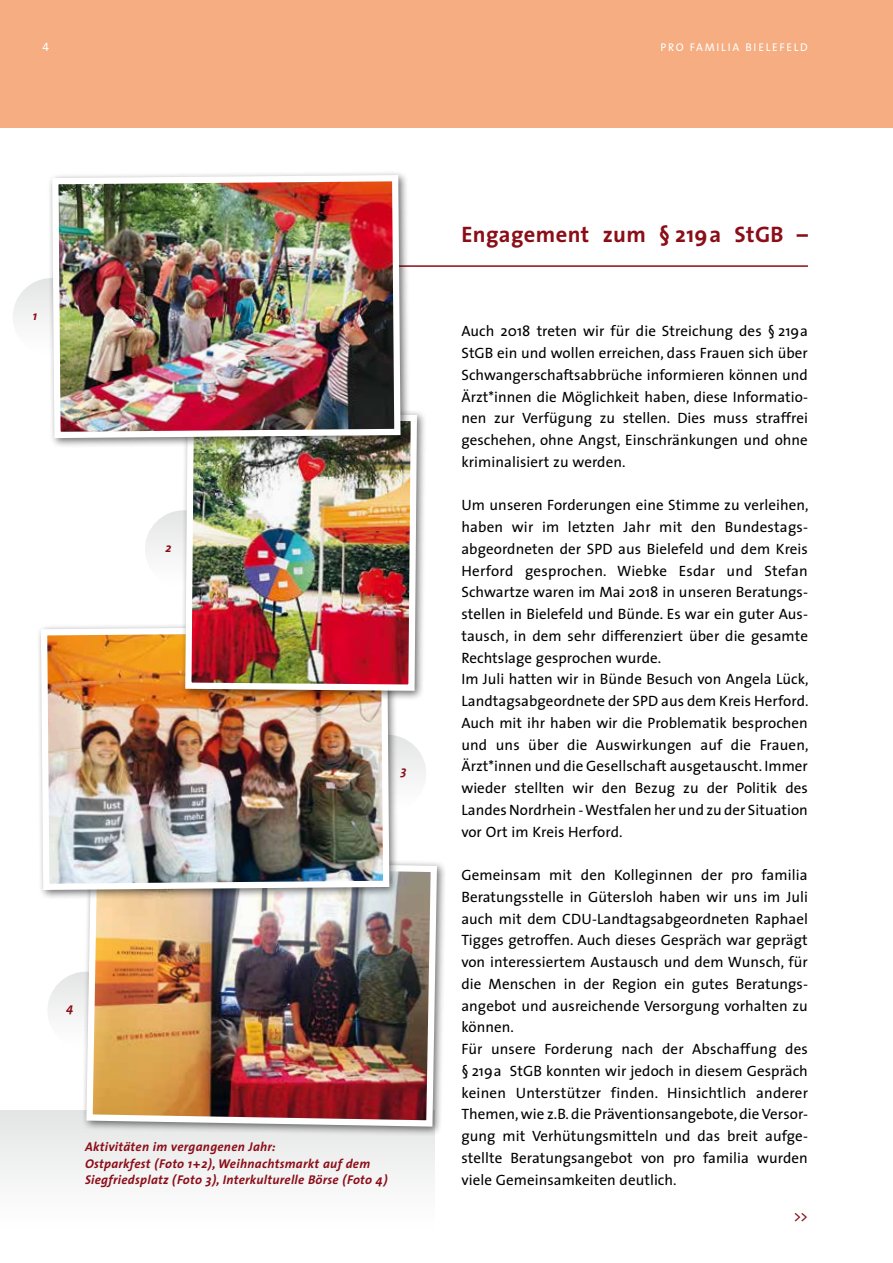
<style>
.page{position:relative;width:893px;height:1263px;background:#fff}
.page>*{position:absolute;margin:0;border:0;box-sizing:border-box;transform-origin:0 0}
.t1{font:700 22.5px "The Sans";letter-spacing:.02em;color:#8b0d17}
.t2{font:15px/21.8px "The Sans";letter-spacing:.005em;color:#000}
.t3{font:15px "The Sans";color:#8b0d17}
.t4{font:italic 700 12.75px/16.5px "The Sans";letter-spacing:.02em;color:#8b0d17}
.t5{font:12px "The Sans Caps";color:#fff}
.t6{font:11.25px "The Sans";letter-spacing:.15em;color:#fff}
</style>
<div class="page">
<div style="left:0;top:1111px;width:434px;height:120px;background:#f5f5f5"></div>
<div style="left:0;top:0;width:893px;height:128px;background:#f5ad81"></div>
<hr style="left:85px;top:265px;width:723px;height:2px;background:#8b0d17">
<div style="left:47px;top:972px;width:78px;height:77px;background:#f2f3f3;border-radius:39px"></div>
<div style="left:349px;top:735px;width:77px;height:77px;background:#f2f3f3;border-radius:39px"></div>
<div style="left:145px;top:510px;width:78px;height:78px;background:#f3f3f3;border-radius:39px"></div>
<div style="left:13px;top:278px;width:77px;height:78px;background:#f3f3f3;border-radius:39px"></div>
<div style="left:82px;top:855px;width:365px;height:281px;background:#000;opacity:.55"></div>
<img style="left:83px;top:857px;width:357px;height:273px">
<div style="left:36px;top:621px;width:363px;height:279px;background:#000;opacity:.55"></div>
<img style="left:38px;top:623px;width:354px;height:270px">
<div style="left:180px;top:408px;width:247px;height:293px;background:#000;opacity:.55"></div>
<img style="left:182px;top:410px;width:238px;height:284px">
<div style="left:47px;top:170px;width:363px;height:278px;background:#000;opacity:.55"></div>
<img style="left:49px;top:172px;width:355px;height:269px">
<p class="t5" style="left:43px;top:37px;width:8px">4</p>
<p class="t6" style="left:660px;top:38px;width:149px">PRO FAMILIA BIELEFELD</p>
<p class="t4" style="left:33px;top:307px;width:6px">1</p>
<p class="t4" style="left:165px;top:539px;width:8px">2</p>
<p class="t4" style="left:401px;top:762px;width:7px">3</p>
<p class="t4" style="left:66px;top:999px;width:8px">4</p>
<p class="t4" style="left:85px;top:1138px;width:304px">Aktivitäten im vergangenen Jahr:<br>Ostparkfest (Foto 1+2), Weihnachtsmarkt auf dem<br>Siegfriedsplatz (Foto 3), Interkulturelle Börse (Foto 4)</p>
<h1 class="t1" style="left:461px;top:215px;width:348px">Engagement zum § 219a StGB –</h1>
<p class="t2" style="left:461px;top:320px;width:348px;text-align:justify">Auch 2018 treten wir für die Streichung des § 219a StGB ein und wollen erreichen, dass Frauen sich über Schwangerschaftsabbrüche informieren können und Ärzt*innen die Möglichkeit haben, diese Informatio&shy;nen zur Verfügung zu stellen. Dies muss straffrei geschehen, ohne Angst, Einschränkungen und ohne kriminalisiert zu werden.</p>
<p class="t2" style="left:461px;top:494px;width:349px">Um unseren Forderungen eine Stimme zu verleihen, haben wir im letzten Jahr mit den Bundestags&shy;abgeordneten der SPD aus Bielefeld und dem Kreis Herford gesprochen. Wiebke Esdar und Stefan Schwartze waren im Mai 2018 in unseren Beratungs&shy;stellen in Bielefeld und Bünde. Es war ein guter Aus&shy;tausch, in dem sehr differenziert über die gesamte Rechtslage gesprochen wurde.<br>Im Juli hatten wir in Bünde Besuch von Angela Lück, Landtagsabgeordnete der SPD aus dem Kreis Herford.<br>Auch mit ihr haben wir die Problematik besprochen und uns über die Auswirkungen auf die Frauen, Ärzt*innen und die Gesellschaft ausgetauscht. Immer wieder stellten wir den Bezug zu der Politik des Landes Nordrhein - Westfalen her und zu der Situation vor Ort im Kreis Herford.</p>
<p class="t2" style="left:461px;top:864px;width:348px">Gemeinsam mit den Kolleginnen der pro familia Beratungsstelle in Gütersloh haben wir uns im Juli auch mit dem CDU-Landtagsabgeordneten Raphael Tigges getroffen. Auch dieses Gespräch war geprägt von interessiertem Austausch und dem Wunsch, für die Menschen in der Region ein gutes Beratungs&shy;angebot und ausreichende Versorgung vorhalten zu können.<br>Für unsere Forderung nach der Abschaffung des § 219a StGB konnten wir jedoch in diesem Gespräch keinen Unterstützer finden. Hinsichtlich anderer Themen, wie z.B. die Präventionsangebote, die Versor&shy;gung mit Verhütungsmitteln und das breit aufge&shy;stellte Beratungsangebot von pro familia wurden viele Gemeinsamkeiten deutlich.</p>
<p class="t3" style="left:794px;top:1203px;width:16px">&gt;&gt;</p>
</div>
